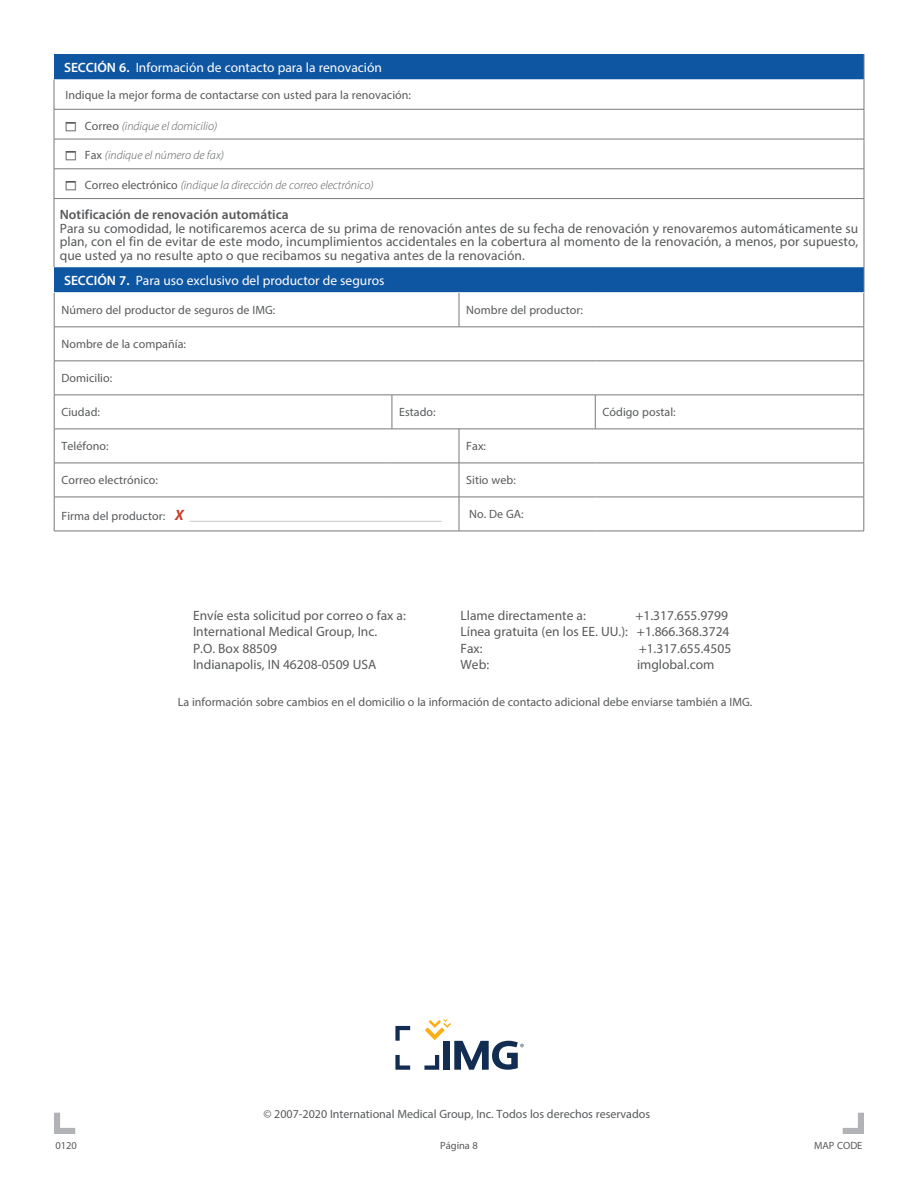
<style>
.page{position:relative;width:918px;height:1188px;background:#fff}
.page>*{position:absolute;margin:0;border:0;box-sizing:border-box;transform-origin:0 0}
.t1{font:13.5px/13.5px "Myriad Pro";color:#57595b;text-align:justify}
.t2{font:13.5px "Myriad Pro";color:#fff}
.t3{font:600 13.5px "Myriad Pro";letter-spacing:.005em;color:#57595b}
.t4{font:12px "Myriad Pro";letter-spacing:.005em;color:#57595b}
.t5{font:italic 300 12px "Myriad Pro";color:#57595b}
.t6{font:12px "Myriad Pro";letter-spacing:.005em;color:#a7a9ac}
.t7{font:10.5px "Myriad Pro";color:#57595b}
.s1{font-weight:600}
.s2{font-weight:400;font-style:normal}
.s3{color:#57595b}
.s4{font-weight:700;font-style:italic;font-size:15px;color:#c63d2b}
</style>
<div class="page">
<div style="left:54px;top:54px;width:810px;height:239px;background:#0f56a2"></div>
<svg style="left:55px;top:80px;width:809px;height:187px"></svg>
<svg style="left:54px;top:80px;width:1px;height:29px"></svg>
<svg style="left:864px;top:54px;width:1px;height:55px"></svg>
<hr style="left:54px;top:109px;width:810px;height:1px;background:#76787a">
<hr style="left:54px;top:109px;width:1px;height:30px;background:#76787a">
<hr style="left:864px;top:109px;width:1px;height:30px;background:#76787a">
<hr style="left:54px;top:139px;width:810px;height:1px;background:#76787a">
<hr style="left:54px;top:139px;width:1px;height:30px;background:#76787a">
<hr style="left:864px;top:139px;width:1px;height:30px;background:#76787a">
<hr style="left:54px;top:169px;width:810px;height:1px;background:#76787a">
<svg style="left:54px;top:169px;width:1px;height:29px"></svg>
<svg style="left:864px;top:169px;width:1px;height:29px"></svg>
<hr style="left:54px;top:198px;width:810px;height:1px;background:#76787a">
<hr style="left:54px;top:199px;width:1px;height:68px;background:#76787a">
<hr style="left:864px;top:199px;width:1px;height:68px;background:#76787a">
<svg style="left:864px;top:267px;width:1px;height:26px"></svg>
<svg style="left:55px;top:294px;width:809px;height:237px"></svg>
<hr style="left:54px;top:293px;width:1px;height:34px;background:#76787a">
<hr style="left:459px;top:293px;width:1px;height:34px;background:#76787a">
<hr style="left:864px;top:293px;width:1px;height:34px;background:#76787a">
<hr style="left:54px;top:327px;width:338px;height:1px;background:#76787a">
<hr style="left:54px;top:327px;width:1px;height:34px;background:#76787a">
<hr style="left:392px;top:327px;width:67px;height:1px;background:#76787a">
<hr style="left:459px;top:327px;width:136px;height:1px;background:#76787a">
<hr style="left:595px;top:327px;width:269px;height:1px;background:#76787a">
<hr style="left:864px;top:327px;width:1px;height:34px;background:#76787a">
<hr style="left:54px;top:361px;width:338px;height:1px;background:#76787a">
<hr style="left:54px;top:361px;width:1px;height:34px;background:#76787a">
<hr style="left:392px;top:361px;width:67px;height:1px;background:#76787a">
<hr style="left:459px;top:361px;width:136px;height:1px;background:#76787a">
<hr style="left:595px;top:361px;width:269px;height:1px;background:#76787a">
<hr style="left:864px;top:361px;width:1px;height:34px;background:#76787a">
<hr style="left:54px;top:395px;width:338px;height:1px;background:#76787a">
<hr style="left:54px;top:395px;width:1px;height:34px;background:#76787a">
<hr style="left:392px;top:395px;width:67px;height:1px;background:#76787a">
<hr style="left:392px;top:395px;width:1px;height:34px;background:#76787a">
<hr style="left:459px;top:395px;width:136px;height:1px;background:#76787a">
<hr style="left:595px;top:395px;width:269px;height:1px;background:#76787a">
<hr style="left:595px;top:395px;width:1px;height:34px;background:#76787a">
<hr style="left:864px;top:395px;width:1px;height:34px;background:#76787a">
<hr style="left:54px;top:429px;width:338px;height:1px;background:#76787a">
<hr style="left:54px;top:429px;width:1px;height:34px;background:#76787a">
<hr style="left:392px;top:429px;width:67px;height:1px;background:#76787a">
<hr style="left:459px;top:429px;width:136px;height:1px;background:#76787a">
<hr style="left:459px;top:429px;width:1px;height:34px;background:#76787a">
<hr style="left:595px;top:429px;width:269px;height:1px;background:#76787a">
<hr style="left:864px;top:429px;width:1px;height:34px;background:#76787a">
<hr style="left:54px;top:463px;width:338px;height:1px;background:#76787a">
<hr style="left:54px;top:463px;width:1px;height:34px;background:#76787a">
<hr style="left:392px;top:463px;width:67px;height:1px;background:#76787a">
<hr style="left:459px;top:463px;width:136px;height:1px;background:#76787a">
<hr style="left:459px;top:463px;width:1px;height:34px;background:#76787a">
<hr style="left:595px;top:463px;width:269px;height:1px;background:#76787a">
<hr style="left:864px;top:463px;width:1px;height:34px;background:#76787a">
<hr style="left:54px;top:497px;width:338px;height:1px;background:#76787a">
<hr style="left:54px;top:497px;width:1px;height:34px;background:#76787a">
<hr style="left:392px;top:497px;width:67px;height:1px;background:#76787a">
<hr style="left:459px;top:497px;width:136px;height:1px;background:#76787a">
<hr style="left:459px;top:497px;width:1px;height:34px;background:#76787a">
<hr style="left:595px;top:497px;width:269px;height:1px;background:#76787a">
<hr style="left:864px;top:497px;width:1px;height:34px;background:#76787a">
<hr style="left:54px;top:531px;width:338px;height:1px;background:#76787a">
<hr style="left:392px;top:531px;width:67px;height:1px;background:#76787a">
<hr style="left:459px;top:531px;width:136px;height:1px;background:#76787a">
<hr style="left:595px;top:531px;width:269px;height:1px;background:#76787a">
<svg style="left:54px;top:1113px;width:21px;height:21px"></svg>
<svg style="left:843px;top:1113px;width:21px;height:21px"></svg>
<svg style="left:395px;top:1026px;width:15px;height:15px"></svg>
<svg style="left:395px;top:1055px;width:15px;height:15px"></svg>
<svg style="left:424px;top:1019px;width:100px;height:51px"></svg>
<svg style="left:66px;top:121px;width:10px;height:10px"></svg>
<svg style="left:66px;top:151px;width:10px;height:10px"></svg>
<svg style="left:66px;top:181px;width:10px;height:9px"></svg>
<p class="t2" style="left:64px;top:59px;width:319px"><span class="s1">SECCIÓN 6.</span> Información de contacto para la renovación</p>
<p class="t4" style="left:65px;top:87px;width:347px">Indique la mejor forma de contactarse con usted para la renovación:</p>
<p class="t5" style="left:85px;top:118px;width:134px"><span class="s2">Correo</span> (indique el domicilio)</p>
<p class="t5" style="left:85px;top:148px;width:141px"><span class="s2">Fax</span> (indique el número de fax)</p>
<p class="t5" style="left:85px;top:178px;width:290px"><span class="s2">Correo electrónico</span> (indique la dirección de correo electrónico)</p>
<p class="t3" style="left:60px;top:206px;width:230px">Notificación de renovación automática</p>
<p class="t1" style="left:60px;top:221px;width:800px">Para su comodidad, le notificaremos acerca de su prima de renovación antes de su fecha de renovación y renovaremos automáticamente su plan, con el fin de evitar de este modo, incumplimientos accidentales en la cobertura al momento de la renovación, a menos, por supuesto, que usted ya no resulte apto o que recibamos su negativa antes de la renovación.</p>
<p class="t2" style="left:64px;top:272px;width:322px"><span class="s1">SECCIÓN 7.</span> Para uso exclusivo del productor de seguros</p>
<p class="t4" style="left:61px;top:303px;width:215px">Número del productor de seguros de IMG:</p>
<p class="t4" style="left:466px;top:303px;width:118px">Nombre del productor:</p>
<p class="t4" style="left:61px;top:337px;width:126px">Nombre de la compañía:</p>
<p class="t4" style="left:61px;top:371px;width:52px">Domicilio:</p>
<p class="t4" style="left:61px;top:405px;width:40px">Ciudad:</p>
<p class="t4" style="left:399px;top:405px;width:38px">Estado:</p>
<p class="t4" style="left:603px;top:405px;width:75px">Código postal:</p>
<p class="t4" style="left:61px;top:439px;width:49px">Teléfono:</p>
<p class="t4" style="left:466px;top:439px;width:21px">Fax:</p>
<p class="t4" style="left:61px;top:473px;width:98px">Correo electrónico:</p>
<p class="t4" style="left:466px;top:473px;width:51px">Sitio web:</p>
<p class="t6" style="left:61px;top:508px;width:382px"><span class="s3">Firma del productor:</span> <span class="s4">X</span> __________________________________________</p>
<p class="t4" style="left:469px;top:507px;width:56px">No. De GA:</p>
<p class="t1" style="left:193px;top:609px;width:214px">Envíe esta solicitud por correo o fax a:</p>
<p class="t1" style="left:193px;top:625px;width:186px">International Medical Group, Inc.</p>
<p class="t1" style="left:193px;top:641px;width:85px">P.O. Box 88509</p>
<p class="t1" style="left:193px;top:657px;width:185px">Indianapolis, IN 46208-0509 USA</p>
<p class="t1" style="left:461px;top:609px;width:127px">Llame directamente a:</p>
<p class="t1" style="left:635px;top:609px;width:94px">+1.317.655.9799</p>
<p class="t1" style="left:461px;top:625px;width:271px">Línea gratuita (en los EE. UU.): +1.866.368.3724</p>
<p class="t1" style="left:461px;top:641px;width:24px">Fax:</p>
<p class="t1" style="left:639px;top:641px;width:94px">+1.317.655.4505</p>
<p class="t1" style="left:461px;top:657px;width:30px">Web:</p>
<p class="t1" style="left:637px;top:657px;width:79px">imglobal.com</p>
<p class="t4" style="left:178px;top:695px;width:576px">La información sobre cambios en el domicilio o la información de contacto adicional debe enviarse también a IMG.</p>
<p class="t4" style="left:263px;top:1106px;width:388px">© 2007-2020 International Medical Group, Inc. Todos los derechos reservados</p>
<p class="t7" style="left:56px;top:1139px;width:23px">0120</p>
<p class="t7" style="left:440px;top:1139px;width:39px">Página 8</p>
<p class="t7" style="left:814px;top:1139px;width:50px">MAP CODE</p>
</div>
